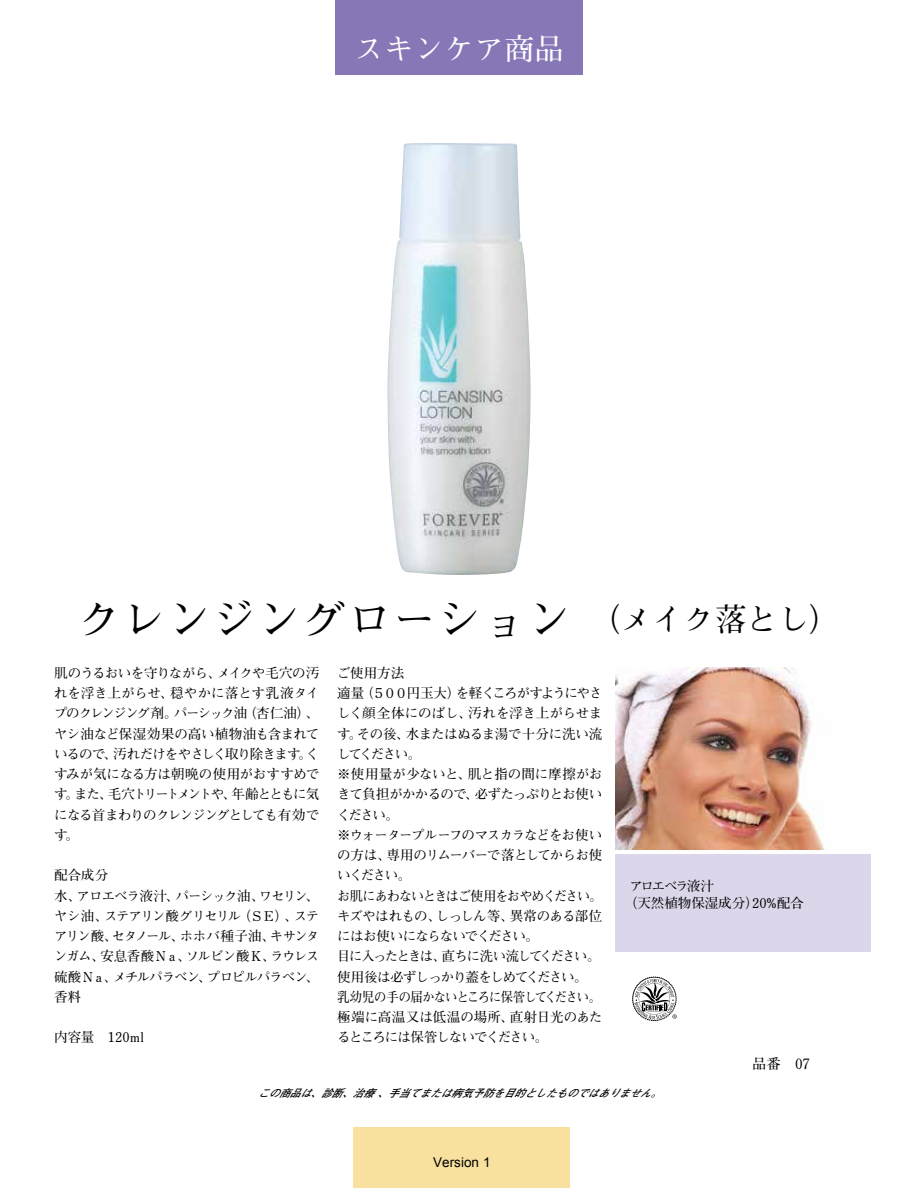
<style>
.page{position:relative;width:918px;height:1188px;background:#fff}
.page>*{position:absolute;margin:0;border:0;box-sizing:border-box;transform-origin:0 0}
.t1{font:700 45px "Futo Min A101 Pr 6 N";color:#000}
.t2{font:700 30px "Futo Min A101 Pr 6 N";color:#fff}
.t3{font:700 14.25px "Futo Min A101 Pr 6 N";color:#000}
.t4{font:700 13.5px/20.2px "Futo Min A101 Pr 6 N";letter-spacing:-.06em;color:#000}
.t5{font:700 13.5px/16.5px "Futo Min A101 Pr 6 N";color:#000}
.t6{font:13.5px "Arial";color:#000}
.t7{font:700 13.5px "Futo Min A101 Pr 6 N";letter-spacing:.02em;color:#000}
.t8{font:italic 700 10.5px "Futo Go B101 Pr 6 N";color:#000}
.s1{font-size:31.5px}
</style>
<div class="page">
<div style="left:335px;top:0;width:248px;height:75px;background:#8777b7"></div>
<div style="left:354px;top:1128px;width:216px;height:60px;background:#f8e19f"></div>
<div style="left:616px;top:854px;width:255px;height:98px;background:#dbd6e9"></div>
<img style="left:387px;top:143px;width:144px;height:432px">
<svg style="left:632px;top:976px;width:45px;height:45px"></svg>
<img style="left:616px;top:668px;width:208px;height:181px">
<h2 class="t2" style="left:354px;top:25px;width:211px">スキンケア商品</h2>
<h1 class="t1" style="left:77px;top:584px;width:765px">クレンジングローション<span class="s1">（メイク落とし）</span></h1>
<p class="t4" style="left:54px;top:662px;width:267px;text-align:justify">肌のうるおいを守りながら、メイクや毛穴の汚れを浮き上がらせ、穏やかに落とす乳液タイプのクレンジング剤。パーシック油（杏仁油）、ヤシ油など保湿効果の高い植物油も含まれているので、汚れだけをやさしく取り除きます。くすみが気になる方は朝晩の使用がおすすめです。また、毛穴トリートメントや、年齢とともに気になる首まわりのクレンジングとしても有効です。</p>
<p class="t4" style="left:54px;top:865px;width:267px">配合成分<br>水、アロエベラ液汁、パーシック油、ワセリン、ヤシ油、ステアリン酸グリセリル（ＳＥ）、ステアリン酸、セタノール、ホホバ種子油、キサンタンガム、安息香酸Ｎａ、ソルビン酸Ｋ、ラウレス硫酸Ｎａ、メチルパラベン、プロピルパラベン、香料</p>
<p class="t7" style="left:54px;top:1027px;width:92px">内容量 120ml</p>
<p class="t4" style="left:337px;top:662px;width:267px">ご使用方法<br>適量（５００円玉大）を軽くころがすようにやさしく顔全体にのばし、汚れを浮き上がらせます。その後、水またはぬるま湯で十分に洗い流してください。<br>※使用量が少ないと、肌と指の間に摩擦がおきて負担がかかるので、必ずたっぷりとお使いください。<br>※ウォータープルーフのマスカラなどをお使いの方は、専用のリムーバーで落としてからお使いください。<br>お肌にあわないときはご使用をおやめください。キズやはれもの、しっしん等、異常のある部位にはお使いにならないでください。<br>目に入ったときは、直ちに洗い流してください。使用後は必ずしっかり蓋をしめてください。乳幼児の手の届かないところに保管してください。極端に高温又は低温の場所、直射日光のあたるところには保管しないでください。</p>
<p class="t5" style="left:624px;top:877px;width:182px;text-indent:6px">アロエベラ液汁<br>（天然植物保湿成分）20％配合</p>
<p class="t8" style="left:258px;top:1085px;width:414px">この商品は、診断、治療、手当てまたは病気予防を目的としたものではありません。</p>
<p class="t6" style="left:433px;top:1153px;width:59px">Version 1</p>
<p class="t3" style="left:752px;top:1052px;width:60px">品番　07</p>
</div>
